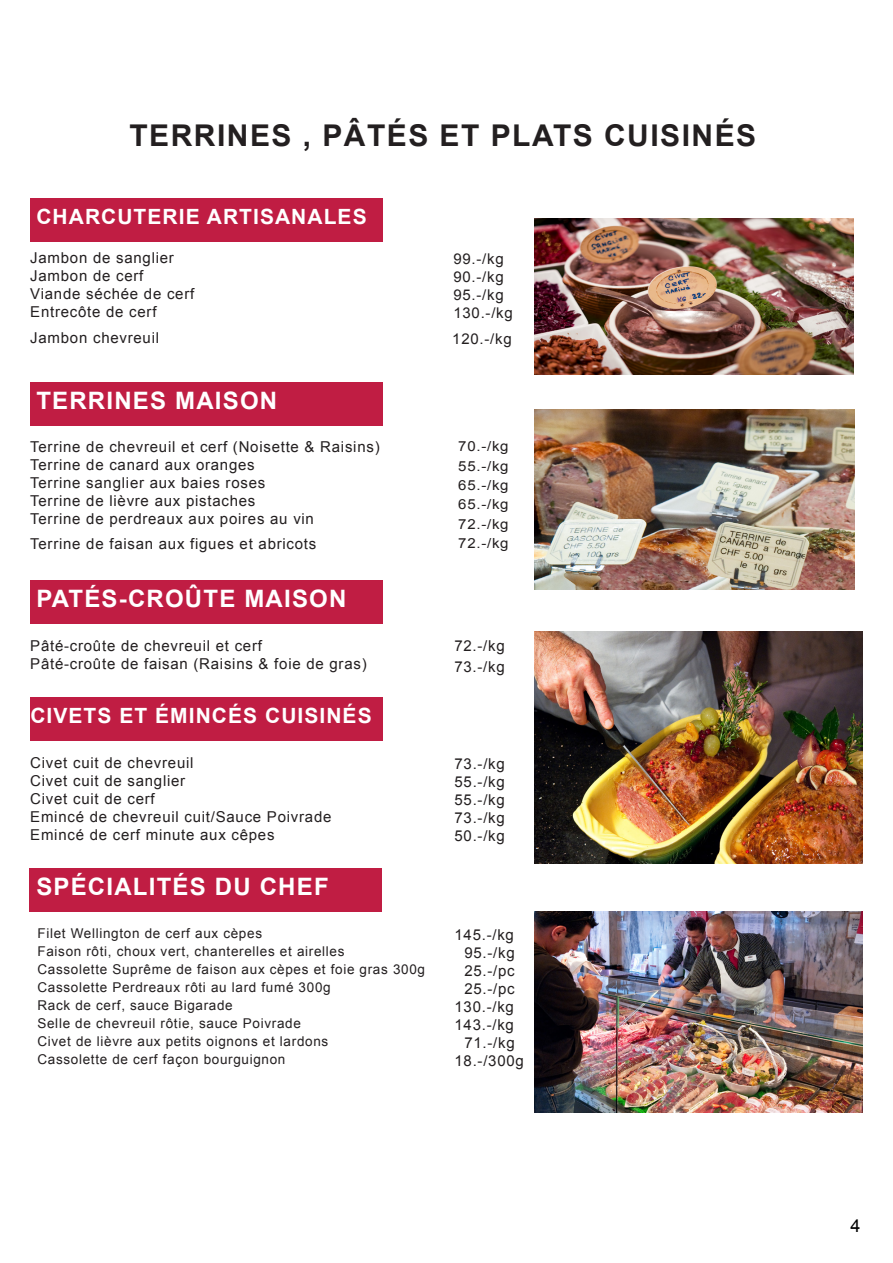
<style>
.page{position:relative;width:893px;height:1263px;background:#fff}
.page>*{position:absolute;margin:0;border:0;box-sizing:border-box;transform-origin:0 0}
.Right{font:700 30px "Arial";letter-spacing:.05em;color:#231f20}
.Left{font:700 24px "Arial";letter-spacing:.05em;color:#fff}
.Left-2{font:700 21px "Arial";letter-spacing:.05em;color:#fff}
.t1{font:18px "Arial";color:#000}
.Right-2{font:15px "Arial";letter-spacing:.05em;color:#231f20}
.Right-3{font:14.85px "Arial";letter-spacing:.05em;color:#231f20}
.Right-4{font:13.8px "Arial";letter-spacing:.05em;color:#231f20;scale:1.08 1}
.Right-5{font:13.5px "Arial";letter-spacing:.05em;color:#231f20}
</style>
<div class="page">
<img style="left:535px;top:410px;width:320px;height:180px">
<img style="left:535px;top:912px;width:328px;height:200px">
<img style="left:535px;top:631px;width:328px;height:232px">
<img style="left:535px;top:219px;width:319px;height:155px">
<div style="left:30px;top:199px;width:352px;height:43px;background:#c01d43"></div>
<div style="left:30px;top:382px;width:352px;height:44px;background:#c01d43"></div>
<div style="left:30px;top:580px;width:352px;height:44px;background:#c01d43"></div>
<div style="left:30px;top:697px;width:352px;height:44px;background:#c01d43"></div>
<div style="left:30px;top:868px;width:352px;height:44px;background:#c01d43"></div>
<p class="Right" style="left:129px;top:116px;width:628px">TERRINES , PÂTÉS ET PLATS CUISINÉS</p>
<p class="Left-2" style="left:36px;top:202px;width:332px">CHARCUTERIE ARTISANALES</p>
<p class="Right-2" style="left:30px;top:248px;width:145px">Jambon de sanglier</p>
<p class="Right-2" style="left:30px;top:266px;width:115px">Jambon de cerf</p>
<p class="Right-2" style="left:30px;top:284px;width:165px">Viande séchée de cerf</p>
<p class="Right-2" style="left:30px;top:302px;width:128px">Entrecôte de cerf</p>
<p class="Right-2" style="left:30px;top:327px;width:130px">Jambon chevreuil</p>
<p class="Left" style="left:36px;top:385px;width:242px">TERRINES MAISON</p>
<p class="Right-2" style="left:30px;top:436px;width:351px">Terrine de chevreuil et cerf (Noisette &amp; Raisins)</p>
<p class="Right-2" style="left:30px;top:454px;width:226px">Terrine de canard aux oranges</p>
<p class="Right-2" style="left:30px;top:472px;width:236px">Terrine sanglier aux baies roses</p>
<p class="Right-2" style="left:30px;top:490px;width:227px">Terrine de lièvre aux pistaches</p>
<p class="Right-2" style="left:30px;top:508px;width:285px">Terrine de perdreaux aux poires au vin</p>
<p class="Right-2" style="left:30px;top:534px;width:288px">Terrine de faisan aux figues et abricots</p>
<p class="Left" style="left:36px;top:583px;width:312px">PATÉS-CROÛTE MAISON</p>
<p class="Right-2" style="left:30px;top:636px;width:233px">Pâté-croûte de chevreuil et cerf</p>
<p class="Right-2" style="left:30px;top:654px;width:338px">Pâté-croûte de faisan (Raisins &amp; foie de gras)</p>
<p class="Left-2" style="left:30px;top:702px;width:343px">CIVETS ET ÉMINCÉS CUISINÉS</p>
<p class="Right-2" style="left:30px;top:753px;width:165px">Civet cuit de chevreuil</p>
<p class="Right-2" style="left:30px;top:771px;width:156px">Civet cuit de sanglier</p>
<p class="Right-2" style="left:30px;top:789px;width:126px">Civet cuit de cerf</p>
<p class="Right-2" style="left:30px;top:807px;width:303px">Emincé de chevreuil cuit/Sauce Poivrade</p>
<p class="Right-2" style="left:30px;top:825px;width:246px">Emincé de cerf minute aux cêpes</p>
<p class="Left" style="left:36px;top:871px;width:294px">SPÉCIALITÉS DU CHEF</p>
<p class="Right-5" style="left:37px;top:925px;width:226px">Filet Wellington de cerf aux cèpes</p>
<p class="Right-5" style="left:37px;top:943px;width:309px">Faison rôti, choux vert, chanterelles et airelles</p>
<p class="Right-5" style="left:37px;top:961px;width:389px">Cassolette Suprême de faison aux cèpes et foie gras 300g</p>
<p class="Right-5" style="left:37px;top:979px;width:295px">Cassolette Perdreaux rôti au lard fumé 300g</p>
<p class="Right-5" style="left:37px;top:997px;width:197px">Rack de cerf, sauce Bigarade</p>
<p class="Right-5" style="left:37px;top:1015px;width:265px">Selle de chevreuil rôtie, sauce Poivrade</p>
<p class="Right-5" style="left:37px;top:1033px;width:292px">Civet de lièvre aux petits oignons et lardons</p>
<p class="Right-5" style="left:37px;top:1051px;width:249px">Cassolette de cerf façon bourguignon</p>
<p class="Right-3" style="left:453px;top:249px;width:52px">99.-/kg</p>
<p class="Right-3" style="left:453px;top:267px;width:52px">90.-/kg</p>
<p class="Right-3" style="left:453px;top:285px;width:52px">95.-/kg</p>
<p class="Right-3" style="left:453px;top:303px;width:61px">130.-/kg</p>
<p class="Right-3" style="left:452px;top:329px;width:61px">120.-/kg</p>
<p class="Right-4" style="left:458px;top:437px;width:48px">70.-/kg</p>
<p class="Right-4" style="left:458px;top:457px;width:48px">55.-/kg</p>
<p class="Right-4" style="left:458px;top:476px;width:48px">65.-/kg</p>
<p class="Right-4" style="left:458px;top:495px;width:48px">65.-/kg</p>
<p class="Right-4" style="left:458px;top:515px;width:48px">72.-/kg</p>
<p class="Right-4" style="left:458px;top:534px;width:48px">72.-/kg</p>
<p class="Right-2" style="left:454px;top:636px;width:52px">72.-/kg</p>
<p class="Right-2" style="left:454px;top:657px;width:52px">73.-/kg</p>
<p class="Right-2" style="left:454px;top:754px;width:52px">73.-/kg</p>
<p class="Right-2" style="left:454px;top:772px;width:52px">55.-/kg</p>
<p class="Right-2" style="left:454px;top:790px;width:52px">55.-/kg</p>
<p class="Right-2" style="left:454px;top:808px;width:52px">73.-/kg</p>
<p class="Right-2" style="left:454px;top:826px;width:52px">50.-/kg</p>
<p class="Right-2" style="left:454px;top:924px;width:61px">145.-/kg</p>
<p class="Right-2" style="left:464px;top:942px;width:52px">95.-/kg</p>
<p class="Right-2" style="left:464px;top:960px;width:52px">25.-/pc</p>
<p class="Right-2" style="left:464px;top:978px;width:52px">25.-/pc</p>
<p class="Right-2" style="left:454px;top:996px;width:61px">130.-/kg</p>
<p class="Right-2" style="left:454px;top:1014px;width:61px">143.-/kg</p>
<p class="Right-2" style="left:464px;top:1032px;width:52px">71.-/kg</p>
<p class="Right-2" style="left:454px;top:1050px;width:71px">18.-/300g</p>
<p class="t1" style="left:850px;top:1214px;width:12px">4</p>
</div>
